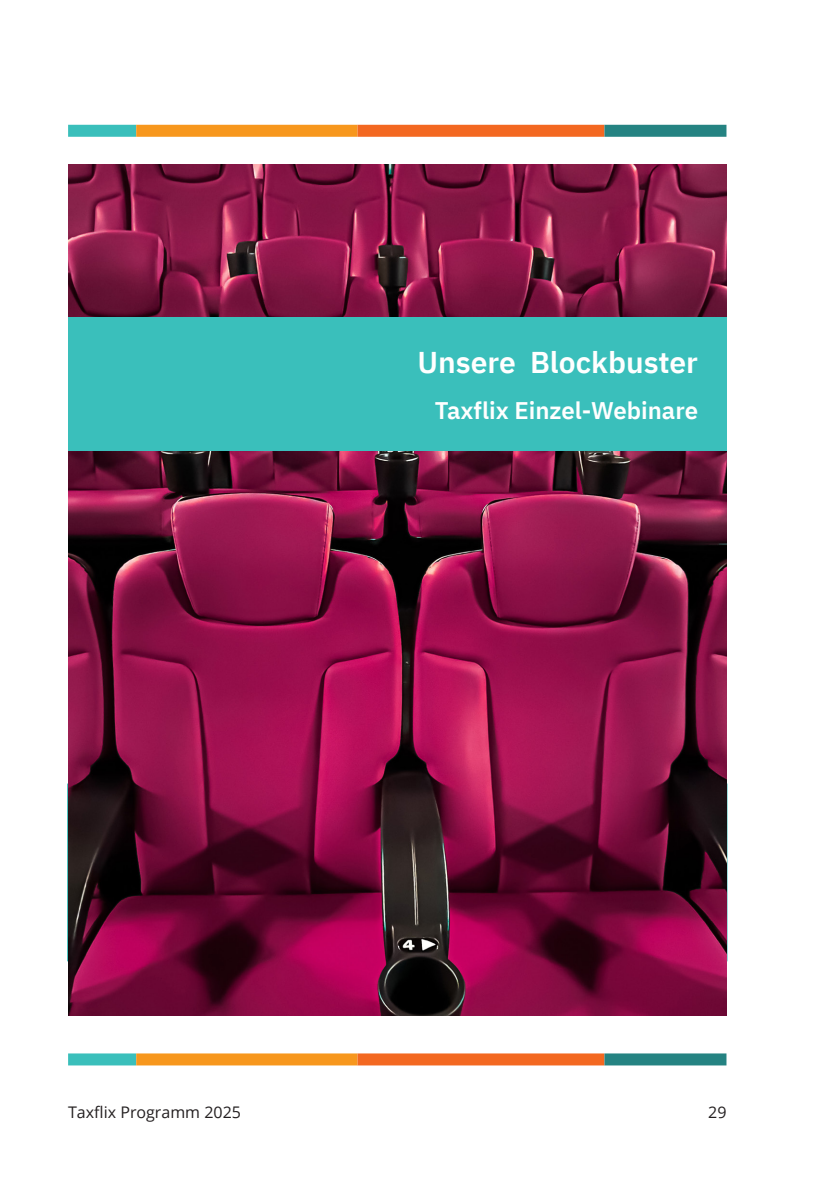
<style>
.page{position:relative;width:840px;height:1191px;background:#fff}
.page>*{position:absolute;margin:0;border:0;box-sizing:border-box;transform-origin:0 0}
.t1{font:600 30px "IBM Plex Sans";color:#fff}
.t2{font:600 24px "IBM Plex Sans";color:#fff}
.t3{font:16px "Open Sans";color:#231f20}
</style>
<div class="page">
<div style="left:68px;top:125px;width:68px;height:12px;background:#3abfbb"></div>
<div style="left:136px;top:125px;width:221px;height:12px;background:#f7971d"></div>
<div style="left:357px;top:125px;width:247px;height:12px;background:#f36821"></div>
<div style="left:604px;top:125px;width:122px;height:12px;background:#258382"></div>
<div style="left:68px;top:1053px;width:68px;height:12px;background:#3abfbb"></div>
<div style="left:136px;top:1053px;width:221px;height:12px;background:#f7971d"></div>
<div style="left:357px;top:1053px;width:247px;height:12px;background:#f36821"></div>
<div style="left:604px;top:1053px;width:122px;height:12px;background:#258382"></div>
<img style="left:68px;top:164px;width:658px;height:851px">
<div style="left:68px;top:317px;width:658px;height:134px;background:#3abfbb"></div>
<p class="t1" style="left:417px;top:339px;width:282px">Unsere Blockbuster</p>
<p class="t2" style="left:434px;top:391px;width:264px">Taxflix Einzel-Webinare</p>
<p class="t3" style="left:68px;top:1101px;width:174px">Taxflix Programm 2025</p>
<p class="t3" style="left:707px;top:1101px;width:20px">29</p>
</div>
